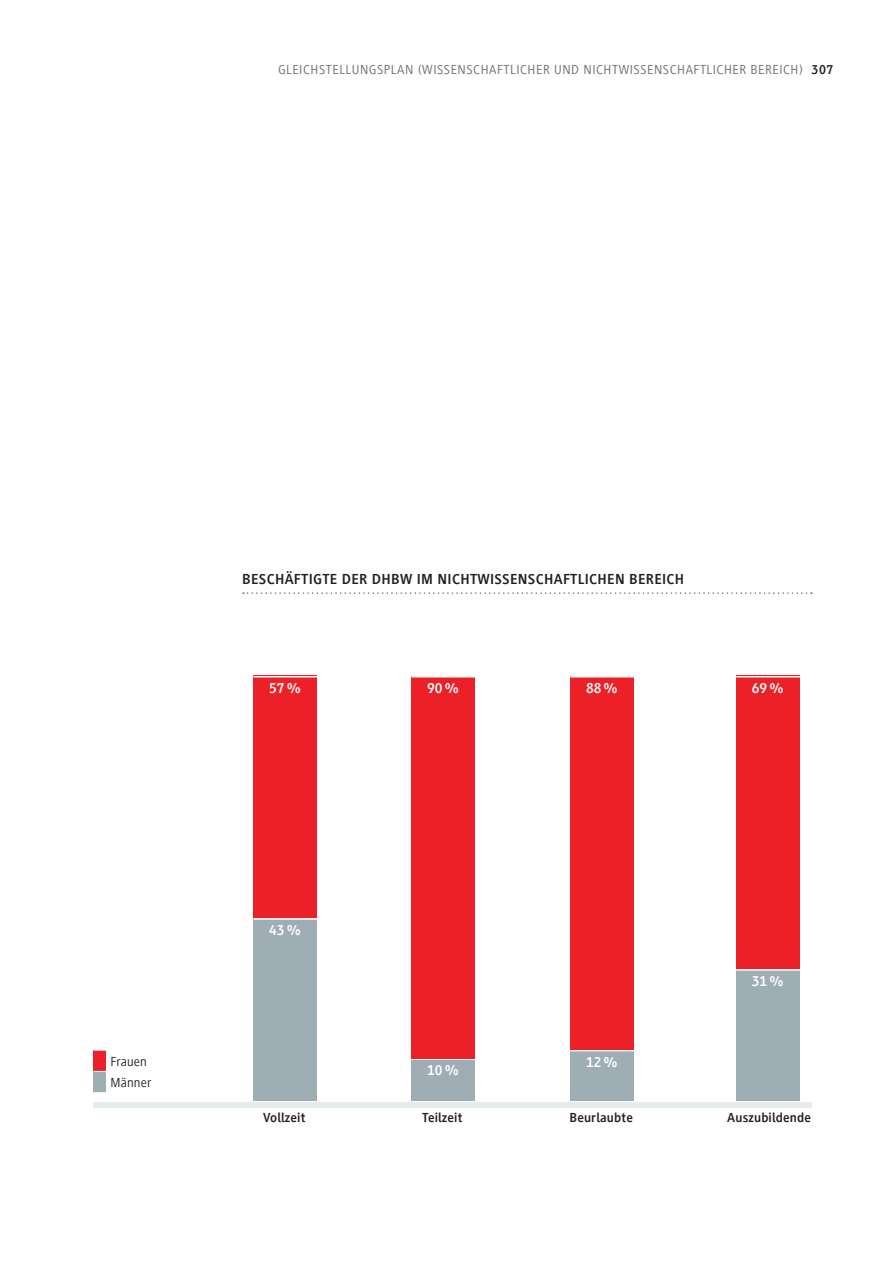
<style>
.page{position:relative;width:893px;height:1263px;background:#fff}
.page>*{position:absolute;margin:0;border:0;box-sizing:border-box;transform-origin:0 0}
.t1{font:700 15px "Generis Sans Com";letter-spacing:.02em;color:#231f20}
.t2{font:700 15px "Generis Sans Com";letter-spacing:-.01em;color:#fff}
.t3{font:13.5px "Generis Sans Com";letter-spacing:.04em;color:#6d6e70}
.t4{font:700 13.5px "Generis Sans Com";letter-spacing:.01em;color:#231f20}
.t5{font:13.5px/21.3px "Generis Sans Com";letter-spacing:.01em;color:#231f20}
.s1{font-weight:700;color:#231f20}
</style>
<div class="page">
<div style="left:93px;top:1050px;width:13px;height:21px;background:#ec2027"></div>
<div style="left:93px;top:1071px;width:13px;height:22px;background:#9fadb5"></div>
<svg style="left:93px;top:1050px;width:13px;height:1px"></svg>
<svg style="left:93px;top:1071px;width:13px;height:1px"></svg>
<svg style="left:93px;top:1092px;width:13px;height:1px"></svg>
<div style="left:93px;top:1103px;width:719px;height:5px;background:#e6ebed"></div>
<div style="left:253px;top:918px;width:64px;height:183px;background:#9fadb5"></div>
<hr style="left:253px;top:918px;width:64px;height:2px;background:#fff">
<div style="left:253px;top:676px;width:64px;height:242px;background:#ec2027"></div>
<hr style="left:253px;top:676px;width:64px;height:2px;background:#fff">
<div style="left:411px;top:1058px;width:64px;height:43px;background:#9fadb5"></div>
<hr style="left:411px;top:1058px;width:64px;height:2px;background:#fff">
<div style="left:411px;top:676px;width:64px;height:382px;background:#ec2027"></div>
<hr style="left:411px;top:676px;width:64px;height:2px;background:#fff">
<div style="left:570px;top:1050px;width:64px;height:51px;background:#9fadb5"></div>
<hr style="left:570px;top:1050px;width:64px;height:1px;background:#fff">
<div style="left:570px;top:676px;width:64px;height:374px;background:#ec2027"></div>
<hr style="left:570px;top:676px;width:64px;height:2px;background:#fff">
<div style="left:736px;top:969px;width:64px;height:132px;background:#9fadb5"></div>
<hr style="left:736px;top:969px;width:64px;height:2px;background:#fff">
<div style="left:736px;top:676px;width:64px;height:293px;background:#ec2027"></div>
<hr style="left:736px;top:676px;width:64px;height:2px;background:#fff">
<svg style="left:243px;top:592px;width:569px;height:2px"></svg>
<p class="t3" style="left:278px;top:64px;width:557px">GLEICHSTELLUNGSPLAN (WISSENSCHAFTLICHER UND NICHTWISSENSCHAFTLICHER BEREICH) <span class="s1">307</span></p>
<p class="t1" style="left:242px;top:573px;width:443px">BESCHÄFTIGTE DER DHBW IM NICHTWISSENSCHAFTLICHEN BEREICH</p>
<p class="t2" style="left:269px;top:682px;width:34px">57 %</p>
<p class="t2" style="left:427px;top:682px;width:34px">90 %</p>
<p class="t2" style="left:586px;top:682px;width:34px">88 %</p>
<p class="t2" style="left:752px;top:682px;width:34px">69 %</p>
<p class="t5" style="left:110px;top:1052px;width:42px">Frauen<br>Männer</p>
<p class="t2" style="left:269px;top:924px;width:34px">43 %</p>
<p class="t4" style="left:263px;top:1112px;width:44px">Vollzeit</p>
<p class="t2" style="left:427px;top:1064px;width:34px">10 %</p>
<p class="t4" style="left:422px;top:1112px;width:42px">Teilzeit</p>
<p class="t2" style="left:586px;top:1056px;width:34px">12 %</p>
<p class="t4" style="left:569px;top:1112px;width:65px">Beurlaubte</p>
<p class="t2" style="left:752px;top:975px;width:34px">31 %</p>
<p class="t4" style="left:727px;top:1112px;width:85px">Auszubildende</p>
</div>
